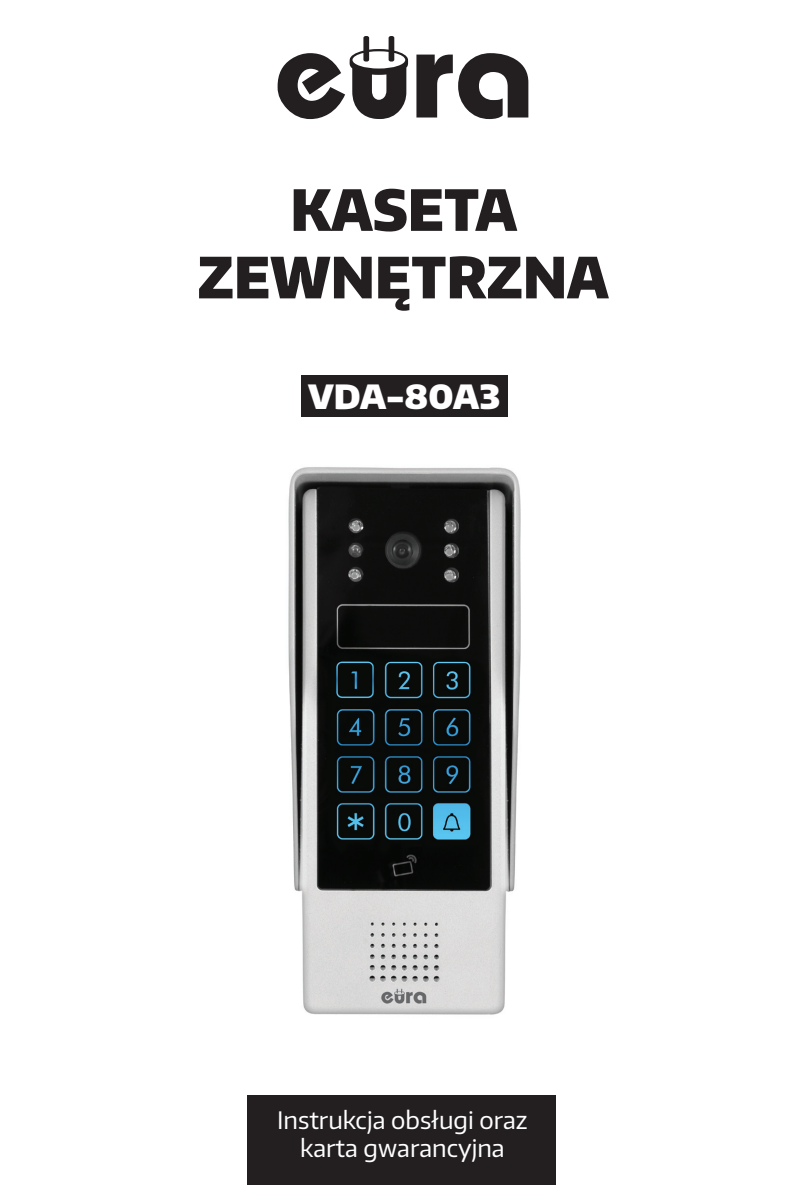
<style>
.page{position:relative;width:806px;height:1185px;background:#fff}
.page>*{position:absolute;margin:0;border:0;box-sizing:border-box;transform-origin:0 0}
.t1{font:900 56.2px/67.6px "Encode Sans Narrow";color:#231f20;text-align:center}
.t2{font:900 33.4px "Encode Sans";color:#fff}
.t3{font:24px/28.8px "Encode Sans";color:#fff;text-align:center}
</style>
<div class="page">
<div style="left:247px;top:1096px;width:309px;height:89px;background:#231f20"></div>
<div style="left:301px;top:375px;width:206px;height:42px;background:#231f20"></div>
<svg style="left:458px;top:53px;width:70px;height:66px"></svg>
<svg style="left:416px;top:55px;width:36px;height:63px"></svg>
<svg style="left:277px;top:36px;width:131px;height:83px"></svg>
<img style="left:288px;top:467px;width:233px;height:548px">
<h1 class="t1" style="left:197px;top:174px;width:412px">KASETA<br>ZEWNĘTRZNA</h1>
<h2 class="t2" style="left:308px;top:375px;width:193px">VDA-80A3</h2>
<p class="t3" style="left:277px;top:1104px;width:252px">Instrukcja obsługi oraz karta gwarancyjna</p>
</div>
